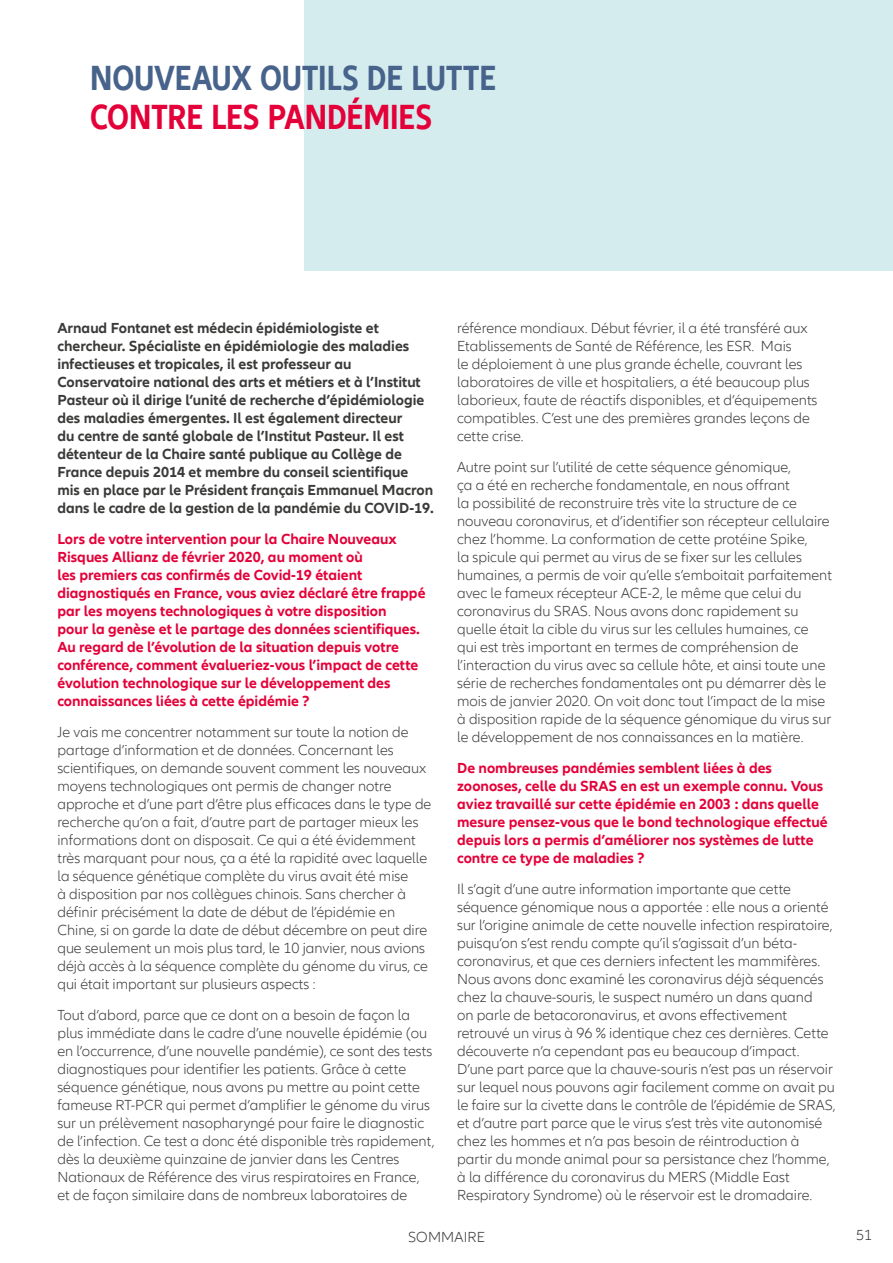
<style>
.page{position:relative;width:893px;height:1263px;background:#fff}
.page>*{position:absolute;margin:0;border:0;box-sizing:border-box;transform-origin:0 0}
.t1{font:700 condensed 36px "Allianz Neo";letter-spacing:-.005em;color:#47638b}
.t2{font:700 condensed 36px "Allianz Neo";letter-spacing:-.005em;color:#e40038}
.t3{font:300 15px/18px "Allianz Neo";color:#3a3a39}
.t4{font:700 15px/18px "Allianz Neo";color:#e40038}
.t5{font:700 15px/18px "Allianz Neo";color:#3a3a39}
</style>
<div class="page">
<div style="left:304px;top:0;width:589px;height:270px;background:#d5ecee"></div>
<h1 class="t1" style="left:90px;top:57px;width:408px">NOUVEAUX OUTILS DE LUTTE</h1>
<h1 class="t2" style="left:90px;top:96px;width:343px">CONTRE LES PANDÉMIES</h1>
<p class="t5" style="left:57px;top:320px;width:378px">Arnaud Fontanet est médecin épidémiologiste et chercheur. Spécialiste en épidémiologie des maladies infectieuses et tropicales, il est professeur au Conservatoire national des arts et métiers et à l’Institut Pasteur où il dirige l’unité de recherche d’épidémiologie des maladies émergentes. Il est également directeur<br>du centre de santé globale de l’Institut Pasteur. Il est détenteur de la Chaire santé publique au Collège de France depuis 2014 et membre du conseil scientifique mis en place par le Président français Emmanuel Macron dans le cadre de la gestion de la pandémie du COVID-19.</p>
<p class="t4" style="left:57px;top:530px;width:370px">Lors de votre intervention pour la Chaire Nouveaux Risques Allianz de février 2020, au moment où<br>les premiers cas confirmés de Covid-19 étaient diagnostiqués en France, vous aviez déclaré être frappé par les moyens technologiques à votre disposition<br>pour la genèse et le partage des données scientifiques.<br>Au regard de l’évolution de la situation depuis votre conférence, comment évalueriez-vous l’impact de cette évolution technologique sur le développement des connaissances liées à cette épidémie ?</p>
<p class="t3" style="left:57px;top:723px;width:376px">Je vais me concentrer notamment sur toute la notion de partage d’information et de données. Concernant les scientifiques, on demande souvent comment les nouveaux moyens technologiques ont permis de changer notre approche et d’une part d’être plus efficaces dans le type de recherche qu’on a fait, d’autre part de partager mieux les informations dont on disposait. Ce qui a été évidemment très marquant pour nous, ça a été la rapidité avec laquelle la séquence génétique complète du virus avait été mise<br>à disposition par nos collègues chinois. Sans chercher à définir précisément la date de début de l’épidémie en Chine, si on garde la date de début décembre on peut dire que seulement un mois plus tard, le 10 janvier, nous avions déjà accès à la séquence complète du génome du virus, ce qui était important sur plusieurs aspects :</p>
<p class="t3" style="left:57px;top:1006px;width:379px">Tout d’abord, parce que ce dont on a besoin de façon la plus immédiate dans le cadre d’une nouvelle épidémie (ou en l’occurrence, d’une nouvelle pandémie), ce sont des tests diagnostiques pour identifier les patients. Grâce à cette séquence génétique, nous avons pu mettre au point cette fameuse RT-PCR qui permet d’amplifier le génome du virus sur un prélèvement nasopharyngé pour faire le diagnostic de l’infection. Ce test a donc été disponible très rapidement, dès la deuxième quinzaine de janvier dans les Centres Nationaux de Référence des virus respiratoires en France, et de façon similaire dans de nombreux laboratoires de</p>
<p class="t3" style="left:457px;top:320px;width:362px">référence mondiaux. Début février, il a été transféré aux Etablissements de Santé de Référence, les ESR. Mais<br>le déploiement à une plus grande échelle, couvrant les laboratoires de ville et hospitaliers, a été beaucoup plus laborieux, faute de réactifs disponibles, et d’équipements compatibles. C’est une des premières grandes leçons de cette crise.</p>
<p class="t3" style="left:457px;top:458px;width:376px">Autre point sur l’utilité de cette séquence génomique,<br>ça a été en recherche fondamentale, en nous offrant<br>la possibilité de reconstruire très vite la structure de ce nouveau coronavirus, et d’identifier son récepteur cellulaire chez l’homme. La conformation de cette protéine Spike,<br>la spicule qui permet au virus de se fixer sur les cellules humaines, a permis de voir qu’elle s’emboitait parfaitement avec le fameux récepteur ACE-2, le même que celui du coronavirus du SRAS. Nous avons donc rapidement su quelle était la cible du virus sur les cellules humaines, ce qui est très important en termes de compréhension de l’interaction du virus avec sa cellule hôte, et ainsi toute une série de recherches fondamentales ont pu démarrer dès le mois de janvier 2020. On voit donc tout l’impact de la mise à disposition rapide de la séquence génomique du virus sur le développement de nos connaissances en la matière.</p>
<p class="t4" style="left:457px;top:759px;width:372px">De nombreuses pandémies semblent liées à des zoonoses, celle du SRAS en est un exemple connu. Vous aviez travaillé sur cette épidémie en 2003 : dans quelle mesure pensez-vous que le bond technologique effectué depuis lors a permis d’améliorer nos systèmes de lutte contre ce type de maladies ?</p>
<p class="t3" style="left:457px;top:880px;width:380px">Il s’agit d’une autre information importante que cette séquence génomique nous a apportée : elle nous a orienté sur l’origine animale de cette nouvelle infection respiratoire, puisqu’on s’est rendu compte qu’il s’agissait d’un béta&shy;coronavirus, et que ces derniers infectent les mammifères.<br>Nous avons donc examiné les coronavirus déjà séquencés chez la chauve-souris, le suspect numéro un dans quand<br>on parle de betacoronavirus, et avons effectivement retrouvé un virus à 96 % identique chez ces dernières. Cette découverte n’a cependant pas eu beaucoup d’impact.<br>D’une part parce que la chauve-souris n’est pas un réservoir sur lequel nous pouvons agir facilement comme on avait pu le faire sur la civette dans le contrôle de l’épidémie de SRAS, et d’autre part parce que le virus s’est très vite autonomisé chez les hommes et n’a pas besoin de réintroduction à partir du monde animal pour sa persistance chez l’homme, à la différence du coronavirus du MERS (Middle East Respiratory Syndrome) où le réservoir est le dromadaire.</p>
<p class="t3" style="left:408px;top:1228px;width:78px">SOMMAIRE</p>
<p class="t3" style="left:856px;top:1226px;width:18px">51</p>
</div>
